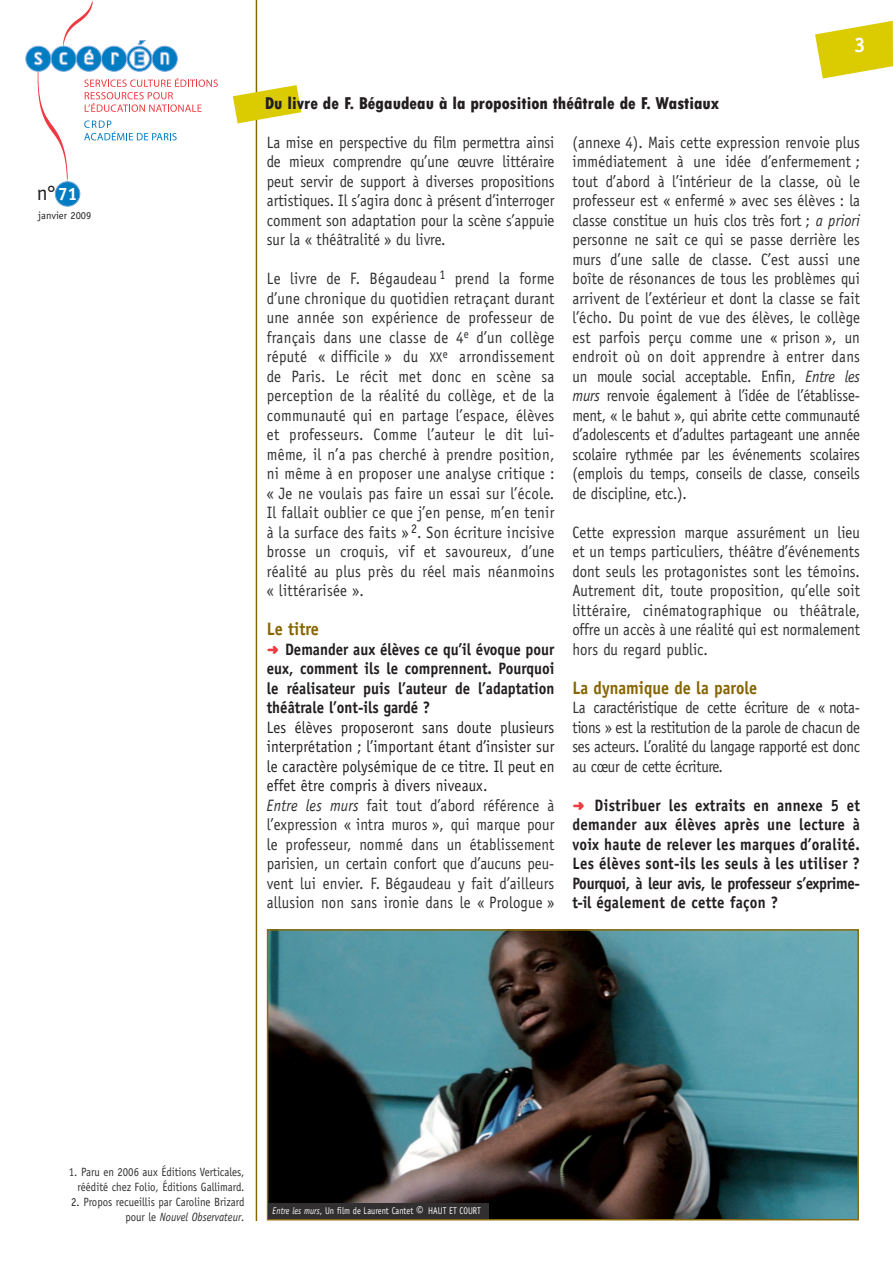
<style>
.page{position:relative;width:893px;height:1263px;background:#fff}
.page>*{position:absolute;margin:0;border:0;box-sizing:border-box;transform-origin:0 0}
.t1{font:21px "Officina Sans";color:#231f20}
.t2{font:800 condensed 18px "Tw Cen";color:#231f20}
.t3{font:700 18px "Officina Sans";color:#876500;scale:.9 1}
.t4{font:16.5px/19.5px "Officina Sans";color:#312f30;text-align:justify;scale:.9 1}
.t5{font:700 16.5px/19.5px "Officina Sans";color:#231f20;text-align:justify;scale:.9 1}
.t6{font:12px/15px "Officina Sans";color:#312f30;text-align:right;scale:.9 1}
.t7{font:10.5px "Officina Sans";color:#231f20}
.t8{font:9.75px "Officina Sans";letter-spacing:.005em;color:#fff;scale:.85 1}
.s1{font-weight:700;font-size:18px;color:#fff}
.s2{font-size:14.1px}
.s3{font-family:"Distro Bats";font-weight:400;font-size:13.5px;color:#ee3a41}
.s4{color:#231f20}
.s5{font-style:italic}
.s6{font-weight:700;font-size:15.75px}
</style>
<div class="page">
<img style="left:63px;top:1px;width:30px;height:39px">
<img style="left:37px;top:72px;width:40px;height:113px">
<img style="left:232px;top:0;width:35px;height:1220px">
<svg style="left:84px;top:78px;width:134px;height:34px"></svg>
<svg style="left:84px;top:120px;width:93px;height:20px"></svg>
<svg style="left:25px;top:40px;width:153px;height:32px"></svg>
<div style="left:55px;top:182px;width:25px;height:24px;background:#007cc2;border-radius:50%"></div>
<div style="left:55px;top:181px;width:25px;height:26px;border:1px solid #70a3d6;border-radius:50%"></div>
<svg style="left:233px;top:85px;width:68px;height:38px"></svg>
<img style="left:270px;top:932px;width:586px;height:285px">
<div style="left:267px;top:929px;width:592px;height:291px;border:2px solid #8c6b0b"></div>
<div style="left:268px;top:1203px;width:221px;height:16px;background:#312f30"></div>
<svg style="left:815px;top:21px;width:78px;height:58px"></svg>
<p class="t1" style="left:37px;top:181px;width:42px">n°<span class="s1">71</span></p>
<p class="t7" style="left:38px;top:209px;width:55px">janvier 2009</p>
<p class="t2" style="left:265px;top:93px;width:456px">Du livre de F. Bégaudeau à la proposition théâtrale de F. Wastiaux</p>
<p class="t4" style="left:267px;top:132px;width:321px">La mise en perspective du film permettra ainsi de mieux comprendre qu’une œuvre littéraire peut servir de support à diverses propositions artistiques. Il s’agira donc à présent d’interroger comment son adaptation pour la scène s’appuie sur la « théâtralité » du livre.</p>
<p class="t4" style="left:267px;top:269px;width:321px">Le livre de F. Bégaudeau <sup>1</sup> prend la forme d’une chronique du quotidien retraçant durant une année son expérience de professeur de français dans une classe de 4<sup>e</sup> d’un collège réputé « difficile » du <span class="s2">xx</span><sup>e</sup> arrondissement de Paris. Le récit met donc en scène sa perception de la réalité du collège, et de la communauté qui en partage l’espace, élèves et professeurs. Comme l’auteur le dit lui&shy;même, il n’a pas cherché à prendre position, ni même à en proposer une analyse critique : « Je ne voulais pas faire un essai sur l’école.<br>Il fallait oublier ce que j’en pense, m’en tenir à la surface des faits » <sup>2</sup>. Son écriture incisive brosse un croquis, vif et savoureux, d’une réalité au plus près du réel mais néanmoins « littérarisée ».</p>
<p class="t3" style="left:267px;top:618px;width:59px">Le titre</p>
<p class="t5" style="left:267px;top:639px;width:321px"><span class="s3">b</span> Demander aux élèves ce qu’il évoque pour eux, comment ils le comprennent. Pourquoi le réalisateur puis l’auteur de l’adaptation théâtrale l’ont-ils gardé ?</p>
<p class="t4" style="left:267px;top:717px;width:321px;text-align:left"><span class="s4">Les élèves proposeront sans doute plusieurs interprétation ; l’important étant d’insister sur le caractère polysémique de ce titre. Il peut en effet être compris à divers niveaux.<br></span><span class="s5">Entre les murs</span> fait tout d’abord référence à l’expression « intra muros », qui marque pour le professeur, nommé dans un établissement parisien, un certain confort que d’aucuns peu&shy;vent lui envier. F. Bégaudeau y fait d’ailleurs allusion non sans ironie dans le « Prologue »</p>
<p class="t4" style="left:572px;top:132px;width:321px">(annexe 4). Mais cette expression renvoie plus immédiatement à une idée d’enfermement ; tout d’abord à l’intérieur de la classe, où le professeur est « enfermé » avec ses élèves : la classe constitue un huis clos très fort ; <span class="s5">a priori </span>personne ne sait ce qui se passe derrière les murs d’une salle de classe. C’est aussi une boîte de résonances de tous les problèmes qui arrivent de l’extérieur et dont la classe se fait l’écho. Du point de vue des élèves, le collège est parfois perçu comme une « prison », un endroit où on doit apprendre à entrer dans un moule social acceptable. Enfin, <span class="s5">Entre les murs</span> renvoie également à l’idée de l’établisse&shy;ment, « le bahut », qui abrite cette communauté d’adolescents et d’adultes partageant une année scolaire rythmée par les événements scolaires (emplois du temps, conseils de classe, conseils de discipline, etc.).</p>
<p class="t4" style="left:572px;top:522px;width:321px">Cette expression marque assurément un lieu et un temps particuliers, théâtre d’événements dont seuls les protagonistes sont les témoins.<br>Autrement dit, toute proposition, qu’elle soit littéraire, cinématographique ou théâtrale, offre un accès à une réalité qui est normalement hors du regard public.</p>
<p class="t3" style="left:572px;top:676px;width:207px">La dynamique de la parole</p>
<p class="t4" style="left:572px;top:698px;width:321px">La caractéristique de cette écriture de « nota&shy;tions » est la restitution de la parole de chacun de ses acteurs. L’oralité du langage rapporté est donc au cœur de cette écriture.</p>
<p class="t5" style="left:572px;top:795px;width:321px"><span class="s3">b</span> Distribuer les extraits en annexe 5 et demander aux élèves après une lecture à voix haute de relever les marques d’oralité.<br>Les élèves sont-ils les seuls à les utiliser ?<br>Pourquoi, à leur avis, le professeur s’exprime&shy;t-il également de cette façon ?</p>
<p class="t6" style="left:69px;top:1165px;width:197px">1. Paru en 2006 aux Éditions Verticales, réédité chez Folio, Éditions Gallimard.</p>
<p class="t6" style="left:71px;top:1195px;width:194px"><span class="s4">2.</span> Propos recueillis par Caroline Brizard pour le <span class="s5">Nouvel Observateur</span>.</p>
<p class="t8" style="left:273px;top:1205px;width:247px"><span class="s5">Entre les murs</span>, Un film de Laurent Cantet <span class="s6">©</span> Haut et Court</p>
</div>
